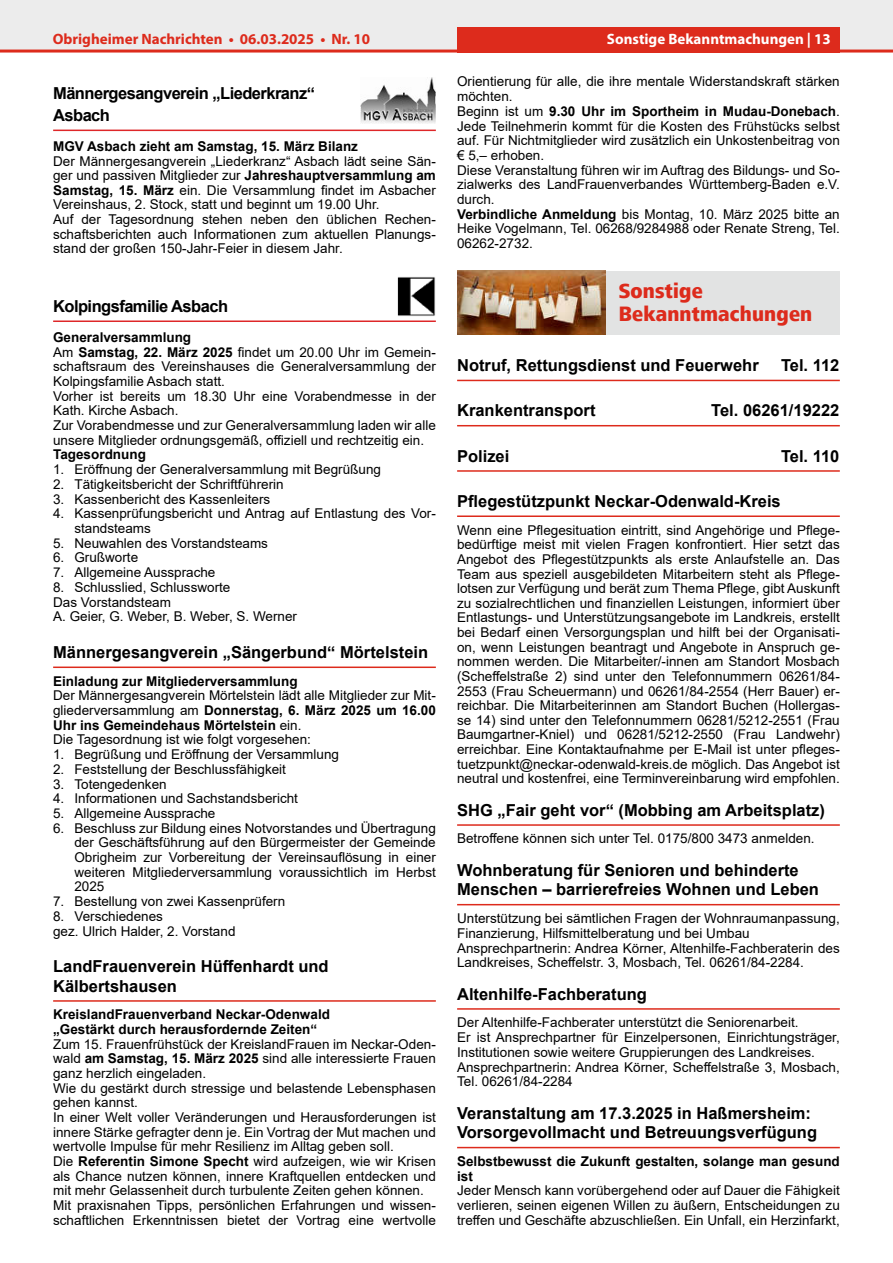
<style>
.page{position:relative;width:893px;height:1263px;background:#fff}
.page>*{position:absolute;margin:0;border:0;box-sizing:border-box;transform-origin:0 0}
.t1{font:800 21.45px/22.5px "Frutiger Next LT";letter-spacing:.01em;color:#dd2b1c;scale:.91 1}
.t2{font:700 16.5px/19.5px "Arial";color:#000}
.t3{font:700 16.5px/22.5px "Arial";letter-spacing:-.035em;color:#000}
.t4{font:700 15px "Myriad Pro";color:#dd2b1c}
.t5{font:700 15px "Myriad Pro";color:#fff}
.t6{font:13.5px/14.7px "Arial";color:#000}
.t7{font:700 13.5px/14.7px "Arial";color:#000}
.s1{font-weight:700}
</style>
<div class="page">
<div style="left:0;top:0;width:893px;height:51px;background:#ececec"></div>
<div style="left:457px;top:27px;width:383px;height:26px;background:#dd2b1c"></div>
<hr style="left:0;top:50px;width:893px;height:3px;background:#dd2b1c">
<hr style="left:53px;top:666px;width:383px;height:2px;background:#dd2b1c">
<hr style="left:53px;top:1000px;width:383px;height:2px;background:#dd2b1c">
<hr style="left:53px;top:130px;width:383px;height:1px;background:#de2729">
<img style="left:360px;top:77px;width:75px;height:46px">
<hr style="left:53px;top:320px;width:383px;height:2px;background:#de2729">
<img style="left:397px;top:277px;width:39px;height:39px">
<hr style="left:457px;top:380px;width:383px;height:1px;background:#dd2b1c">
<hr style="left:457px;top:425px;width:383px;height:1px;background:#dd2b1c">
<hr style="left:457px;top:470px;width:383px;height:2px;background:#dd2b1c">
<hr style="left:457px;top:515px;width:383px;height:2px;background:#dd2b1c">
<hr style="left:457px;top:824px;width:383px;height:2px;background:#dd2b1c">
<hr style="left:457px;top:904px;width:383px;height:1px;background:#dd2b1c">
<hr style="left:457px;top:1008px;width:383px;height:2px;background:#dd2b1c">
<hr style="left:457px;top:1147px;width:383px;height:1px;background:#dd2b1c">
<div style="left:457px;top:271px;width:383px;height:63px;background:#e2e3e3"></div>
<img style="left:457px;top:271px;width:149px;height:63px">
<p class="t4" style="left:53px;top:29px;width:319px">Obrigheimer Nachrichten • 06.03.2025 • Nr. 10</p>
<p class="t5" style="left:607px;top:29px;width:226px">Sonstige Bekanntmachungen | 13</p>
<p class="t3" style="left:53px;top:82px;width:263px">Männergesangverein „Liederkranz“<br>Asbach</p>
<p class="t7" style="left:53px;top:139px;width:306px">MGV Asbach zieht am Samstag, 15. März Bilanz</p>
<p class="t6" style="left:53px;top:153px;width:384px">Der Männergesangverein „Liederkranz“ Asbach lädt seine Sän&shy;ger und passiven Mitglieder zur <span class="s1">Jahreshauptversammlung am Samstag, 15. März</span> ein. Die Versammlung findet im Asbacher Vereinshaus, 2. Stock, statt und beginnt um 19.00 Uhr.<br>Auf der Tagesordnung stehen neben den üblichen Rechen&shy;schaftsberichten auch Informationen zum aktuellen Planungs&shy;stand der großen 150-Jahr-Feier in diesem Jahr.</p>
<p class="t6" style="left:457px;top:74px;width:384px">Orientierung für alle, die ihre mentale Widerstandskraft stärken möchten.<br>Beginn ist um <span class="s1">9.30 Uhr im Sportheim in Mudau-Donebach</span>.<br>Jede Teilnehmerin kommt für die Kosten des Frühstücks selbst auf. Für Nichtmitglieder wird zusätzlich ein Unkostenbeitrag von € 5,– erhoben.<br>Diese Veranstaltung führen wir im Auftrag des Bildungs- und So&shy;zialwerks des LandFrauenverbandes Württemberg-Baden e.V. durch.<br><span class="s1">Verbindliche Anmeldung</span> bis Montag, 10. März 2025 bitte an Heike Vogelmann, Tel. 06268/9284988 oder Renate Streng, Tel.<br>06262-2732.</p>
<h1 class="t1" style="left:619px;top:280px;width:214px">Sonstige<br>Bekanntmachungen</h1>
<p class="t2" style="left:457px;top:356px;width:303px">Notruf, Rettungsdienst und Feuerwehr</p>
<p class="t2" style="left:781px;top:356px;width:60px">Tel. 112</p>
<p class="t2" style="left:457px;top:401px;width:140px">Krankentransport</p>
<p class="t2" style="left:711px;top:401px;width:130px">Tel. 06261/19222</p>
<p class="t2" style="left:457px;top:446px;width:54px">Polizei</p>
<p class="t2" style="left:781px;top:446px;width:60px">Tel. 110</p>
<p class="t2" style="left:457px;top:492px;width:325px">Pflegestützpunkt Neckar-Odenwald-Kreis</p>
<p class="t6" style="left:457px;top:522px;width:384px;text-align:justify">Wenn eine Pflegesituation eintritt, sind Angehörige und Pflege&shy;bedürftige meist mit vielen Fragen konfrontiert. Hier setzt das Angebot des Pflegestützpunkts als erste Anlaufstelle an. Das Team aus speziell ausgebildeten Mitarbeitern steht als Pflege&shy;lotsen zur Verfügung und berät zum Thema Pflege, gibt Auskunft zu sozialrechtlichen und finanziellen Leistungen, informiert über Entlastungs- und Unterstützungsangebote im Landkreis, erstellt bei Bedarf einen Versorgungsplan und hilft bei der Organisati&shy;on, wenn Leistungen beantragt und Angebote in Anspruch ge&shy;nommen werden. Die Mitarbeiter/-innen am Standort Mosbach (Scheffelstraße 2) sind unter den Telefonnummern 06261/84- 2553 (Frau Scheuermann) und 06261/84-2554 (Herr Bauer) er&shy;reichbar. Die Mitarbeiterinnen am Standort Buchen (Hollergas&shy;se 14) sind unter den Telefonnummern 06281/5212-2551 (Frau Baumgartner-Kniel) und 06281/5212-2550 (Frau Landwehr) erreichbar. Eine Kontaktaufnahme per E-Mail ist unter pfleges&shy;tuetzpunkt@neckar-odenwald-kreis.de möglich. Das Angebot ist neutral und kostenfrei, eine Terminvereinbarung wird empfohlen.</p>
<p class="t2" style="left:457px;top:800px;width:369px">SHG „Fair geht vor“ (Mobbing am Arbeitsplatz)</p>
<p class="t6" style="left:457px;top:831px;width:359px">Betroffene können sich unter Tel. 0175/800 3473 anmelden.</p>
<p class="t2" style="left:457px;top:860px;width:363px">Wohnberatung für Senioren und behinderte<br>Menschen – barrierefreies Wohnen und Leben</p>
<p class="t6" style="left:457px;top:911px;width:384px">Unterstützung bei sämtlichen Fragen der Wohnraumanpassung, Finanzierung, Hilfsmittelberatung und bei Umbau Ansprechpartnerin: Andrea Körner, Altenhilfe-Fachberaterin des Landkreises, Scheffelstr. 3, Mosbach, Tel. 06261/84-2284.</p>
<p class="t2" style="left:457px;top:984px;width:191px">Altenhilfe-Fachberatung</p>
<p class="t6" style="left:457px;top:1015px;width:384px">Der Altenhilfe-Fachberater unterstützt die Seniorenarbeit.<br>Er ist Ansprechpartner für Einzelpersonen, Einrichtungsträger, Institutionen sowie weitere Gruppierungen des Landkreises.<br>Ansprechpartnerin: Andrea Körner, Scheffelstraße 3, Mosbach, Tel. 06261/84-2284</p>
<p class="t2" style="left:457px;top:1103px;width:361px">Veranstaltung am 17.3.2025 in Haßmersheim:<br>Vorsorgevollmacht und Betreuungsverfügung</p>
<p class="t7" style="left:457px;top:1154px;width:384px">Selbstbewusst die Zukunft gestalten, solange man gesund ist</p>
<p class="t6" style="left:457px;top:1183px;width:384px;text-align:justify">Jeder Mensch kann vorübergehend oder auf Dauer die Fähigkeit verlieren, seinen eigenen Willen zu äußern, Entscheidungen zu treffen und Geschäfte abzuschließen. Ein Unfall, ein Herzinfarkt,</p>
<p class="t3" style="left:53px;top:296px;width:176px">Kolpingsfamilie Asbach</p>
<p class="t6" style="left:53px;top:330px;width:384px"><span class="s1">Generalversammlung<br></span>Am <span class="s1">Samstag, 22. März 2025</span> findet um 20.00 Uhr im Gemein&shy;schaftsraum des Vereinshauses die Generalversammlung der Kolpingsfamilie Asbach statt.<br>Vorher ist bereits um 18.30 Uhr eine Vorabendmesse in der Kath. Kirche Asbach.<br>Zur Vorabendmesse und zur Generalversammlung laden wir alle unsere Mitglieder ordnungsgemäß, offiziell und rechtzeitig ein.</p>
<p class="t7" style="left:53px;top:447px;width:94px">Tagesordnung</p>
<p class="t6" style="left:53px;top:462px;width:329px">1. Eröffnung der Generalversammlung mit Begrüßung</p>
<p class="t6" style="left:53px;top:477px;width:232px">2. Tätigkeitsbericht der Schriftführerin</p>
<p class="t6" style="left:53px;top:491px;width:219px">3. Kassenbericht des Kassenleiters</p>
<p class="t6" style="left:74px;top:506px;width:363px;text-indent:-21px">4. Kassenprüfungsbericht und Antrag auf Entlastung des Vor&shy;standsteams</p>
<p class="t6" style="left:53px;top:535px;width:216px">5. Neuwahlen des Vorstandsteams</p>
<p class="t6" style="left:53px;top:550px;width:87px">6. Grußworte</p>
<p class="t6" style="left:53px;top:565px;width:164px">7. Allgemeine Aussprache</p>
<p class="t6" style="left:53px;top:580px;width:245px">8. Schlusslied, Schlussworte<br>Das Vorstandsteam<br>A. Geier, G. Weber, B. Weber, S. Werner</p>
<p class="t2" style="left:53px;top:643px;width:376px">Männergesangverein „Sängerbund“ Mörtelstein</p>
<p class="t7" style="left:53px;top:674px;width:246px">Einladung zur Mitgliederversammlung</p>
<p class="t6" style="left:53px;top:688px;width:384px">Der Männergesangverein Mörtelstein lädt alle Mitglieder zur Mit&shy;gliederversammlung am <span class="s1">Donnerstag, 6. März 2025 um 16.00<br>Uhr ins Gemeindehaus Mörtelstein</span> ein.<br>Die Tagesordnung ist wie folgt vorgesehen:</p>
<p class="t6" style="left:53px;top:747px;width:287px">1. Begrüßung und Eröffnung der Versammlung</p>
<p class="t6" style="left:53px;top:762px;width:234px">2. Feststellung der Beschlussfähigkeit</p>
<p class="t6" style="left:53px;top:776px;width:115px">3. Totengedenken</p>
<p class="t6" style="left:53px;top:791px;width:246px">4. Informationen und Sachstandsbericht</p>
<p class="t6" style="left:53px;top:806px;width:164px">5. Allgemeine Aussprache</p>
<p class="t6" style="left:74px;top:821px;width:363px;text-align:justify;text-indent:-21px">6. Beschluss zur Bildung eines Notvorstandes und Übertragung der Geschäftsführung auf den Bürgermeister der Gemeinde Obrigheim zur Vorbereitung der Vereinsauflösung in einer weiteren Mitgliederversammlung voraussichtlich im Herbst 2025</p>
<p class="t6" style="left:53px;top:894px;width:234px">7. Bestellung von zwei Kassenprüfern</p>
<p class="t6" style="left:53px;top:909px;width:184px">8. Verschiedenes<br>gez. Ulrich Halder, 2. Vorstand</p>
<p class="t2" style="left:53px;top:957px;width:277px">LandFrauenverein Hüffenhardt und<br>Kälbertshausen</p>
<p class="t7" style="left:53px;top:1007px;width:278px">KreislandFrauenverband Neckar-Odenwald „Gestärkt durch herausfordernde Zeiten“</p>
<p class="t6" style="left:53px;top:1036px;width:384px">Zum 15. Frauenfrühstück der KreislandFrauen im Neckar-Oden&shy;wald <span class="s1">am Samstag, 15. März 2025</span> sind alle interessierte Frauen ganz herzlich eingeladen.<br>Wie du gestärkt durch stressige und belastende Lebensphasen gehen kannst.<br>In einer Welt voller Veränderungen und Herausforderungen ist innere Stärke gefragter denn je. Ein Vortrag der Mut machen und wertvolle Impulse für mehr Resilienz im Alltag geben soll.<br>Die <span class="s1">Referentin Simone Specht</span> wird aufzeigen, wie wir Krisen als Chance nutzen können, innere Kraftquellen entdecken und mit mehr Gelassenheit durch turbulente Zeiten gehen können.<br>Mit praxisnahen Tipps, persönlichen Erfahrungen und wissen&shy;schaftlichen Erkenntnissen bietet der Vortrag eine wertvolle</p>
</div>
